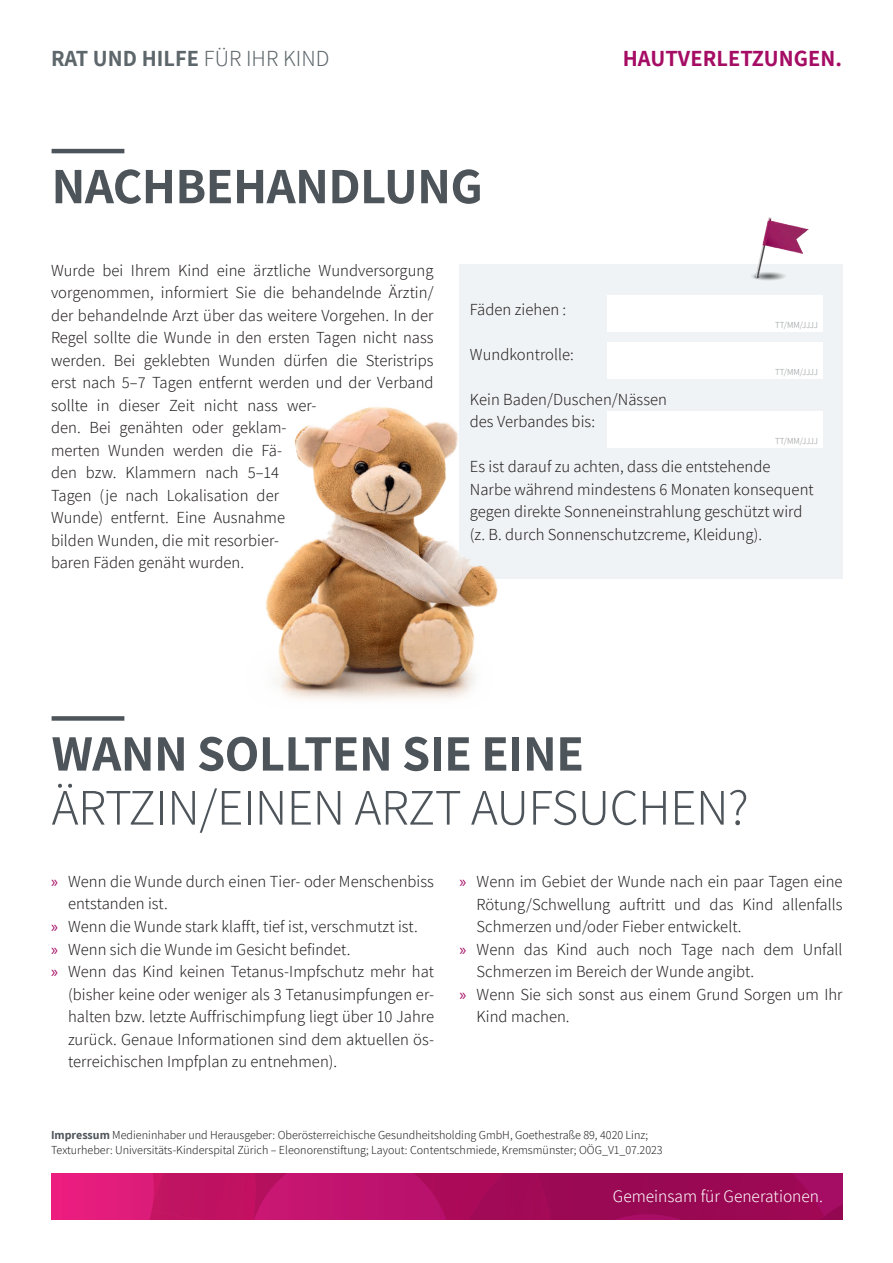
<style>
.page{position:relative;width:893px;height:1263px;background:#fff}
.page>*{position:absolute;margin:0;border:0;box-sizing:border-box;transform-origin:0 0}
.t1{font:700 51px "Assistant";letter-spacing:-.01em;color:#4d545a}
.t2{font:300 51px "Assistant";letter-spacing:-.01em;color:#4d545a}
.t3{font:700 22.5px "Assistant";letter-spacing:.005em;color:#5d666b}
.t4{font:700 22.5px "Assistant";letter-spacing:.005em;color:#a50c64}
.t5{font:300 17.25px "Assistant";color:#fff}
.t6{font:300 16.5px/22.5px "Assistant";letter-spacing:.005em;color:#231f20}
.t7{font:300 12px/14.4px "Assistant";color:#231f20}
.t8{font:300 9px "Assistant";letter-spacing:-.04em;color:#939598}
.s1{font-weight:300}
.s2{font-family:"Myriad Pro";font-weight:400;color:#a50c64}
.s3{font-weight:700;color:#4d545a}
</style>
<div class="page">
<hr style="left:52px;top:149px;width:72px;height:4px;background:#4d545a">
<div style="left:52px;top:716px;width:72px;height:5px;background:#4d545a"></div>
<svg style="left:52px;top:1174px;width:790px;height:45px;background:#b30f61"></svg>
<div style="left:459px;top:264px;width:383px;height:314px;background:#f0f3f5"></div>
<img style="left:751px;top:217px;width:58px;height:64px">
<div style="left:607px;top:411px;width:216px;height:37px;background:#fff"></div>
<div style="left:607px;top:342px;width:216px;height:37px;background:#fff"></div>
<div style="left:607px;top:295px;width:216px;height:37px;background:#fff"></div>
<img style="left:265px;top:407px;width:302px;height:293px">
<h2 class="t3" style="left:51px;top:43px;width:280px">RAT UND HILFE <span class="s1">FÜR IHR KIND</span></h2>
<h2 class="t4" style="left:623px;top:43px;width:221px">HAUTVERLETZUNGEN.</h2>
<h1 class="t1" style="left:52px;top:151px;width:433px">NACHBEHANDLUNG</h1>
<p class="t6" style="left:51px;top:258px;width:384px">Wurde bei Ihrem Kind eine ärztliche Wundversorgung vorgenommen, informiert Sie die behandelnde Ärztin/ der behandelnde Arzt über das weitere Vorgehen. In der Regel sollte die Wunde in den ersten Tagen nicht nass werden. Bei geklebten Wunden dürfen die Steristrips erst nach 5–7 Tagen entfernt werden und der Verband sollte in dieser Zeit nicht nass wer-<br>den. Bei genähten oder geklam-<br>merten Wunden werden die Fä-<br>den bzw. Klammern nach 5–14<br>Tagen (je nach Lokalisation der<br>Wunde) entfernt. Eine Ausnahme<br>bilden Wunden, die mit resorbier-<br>baren Fäden genäht wurden.</p>
<p class="t6" style="left:470px;top:297px;width:98px">Fäden ziehen :</p>
<p class="t6" style="left:470px;top:342px;width:106px">Wundkontrolle:</p>
<p class="t6" style="left:470px;top:387px;width:199px">Kein Baden/Duschen/Nässen des Verbandes bis:</p>
<p class="t6" style="left:470px;top:454px;width:345px">Es ist darauf zu achten, dass die entstehende Narbe während mindestens 6 Monaten konsequent gegen direkte Sonneneinstrahlung geschützt wird (z. B. durch Sonnenschutzcreme, Kleidung).</p>
<p class="t8" style="left:775px;top:319px;width:44px">TT/MM/JJJJ</p>
<p class="t8" style="left:775px;top:366px;width:44px">TT/MM/JJJJ</p>
<p class="t8" style="left:775px;top:435px;width:44px">TT/MM/JJJJ</p>
<h1 class="t1" style="left:52px;top:718px;width:534px">WANN SOLLTEN SIE EINE</h1>
<h1 class="t2" style="left:52px;top:772px;width:699px">ÄRTZIN/EINEN ARZT AUFSUCHEN?</h1>
<p class="t6" style="left:51px;top:869px;width:384px"><span class="s2">»</span> Wenn die Wunde durch einen Tier- oder Menschenbiss</p>
<p class="t6" style="left:68px;top:892px;width:101px">entstanden ist.</p>
<p class="t6" style="left:51px;top:914px;width:368px"><span class="s2">»</span> Wenn die Wunde stark klafft, tief ist, verschmutzt ist.</p>
<p class="t6" style="left:51px;top:937px;width:301px"><span class="s2">»</span> Wenn sich die Wunde im Gesicht befindet.</p>
<p class="t6" style="left:51px;top:959px;width:384px"><span class="s2">»</span> Wenn das Kind keinen Tetanus-Impfschutz mehr hat</p>
<p class="t6" style="left:68px;top:982px;width:367px">(bisher keine oder weniger als 3 Tetanusimpfungen er-</p>
<p class="t6" style="left:68px;top:1004px;width:367px">halten bzw. letzte Auffrischimpfung liegt über 10 Jahre</p>
<p class="t6" style="left:68px;top:1027px;width:367px">zurück. Genaue Informationen sind dem aktuellen ös-</p>
<p class="t6" style="left:68px;top:1049px;width:271px">terreichischen Impfplan zu entnehmen).</p>
<p class="t6" style="left:459px;top:869px;width:384px"><span class="s2">»</span> Wenn im Gebiet der Wunde nach ein paar Tagen eine</p>
<p class="t6" style="left:477px;top:892px;width:367px">Rötung/Schwellung auftritt und das Kind allenfalls</p>
<p class="t6" style="left:477px;top:914px;width:267px">Schmerzen und/oder Fieber entwickelt.</p>
<p class="t6" style="left:459px;top:937px;width:384px"><span class="s2">»</span> Wenn das Kind auch noch Tage nach dem Unfall</p>
<p class="t6" style="left:477px;top:959px;width:279px">Schmerzen im Bereich der Wunde angibt.</p>
<p class="t6" style="left:459px;top:982px;width:384px"><span class="s2">»</span> Wenn Sie sich sonst aus einem Grund Sorgen um Ihr</p>
<p class="t6" style="left:477px;top:1004px;width:95px">Kind machen.</p>
<p class="t7" style="left:51px;top:1127px;width:613px"><span class="s3">Impressum</span> Medieninhaber und Herausgeber: Oberösterreichische Gesundheitsholding GmbH, Goethestraße 89, 4020 Linz;<br>Texturheber: Universitäts-Kinderspital Zürich – Eleonorenstiftung; Layout: Contentschmiede, Kremsmünster; OÖG_V1_07.2023</p>
<p class="t5" style="left:613px;top:1185px;width:212px">Gemeinsam für Generationen.</p>
</div>
